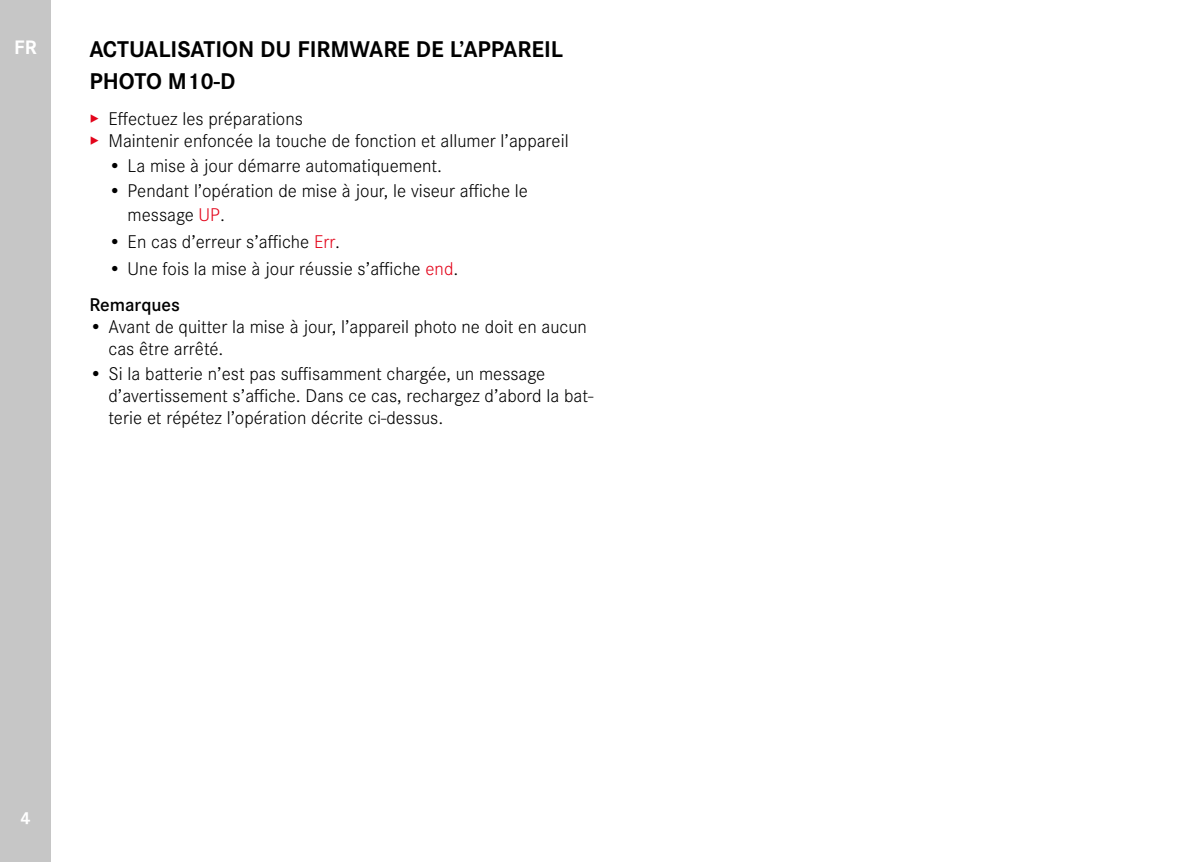
<style>
.page{position:relative;width:1200px;height:862px;background:#fff}
.page>*{position:absolute;margin:0;border:0;box-sizing:border-box;transform-origin:0 0}
.Heading____Heading_0{font:700 23.62px/31.5px "Corporate S";color:#000}
.t1{font:700 20.25px "Corporate S";color:#fff}
.t2{font:300 19.12px/22.1px "Corporate S";color:#000}
.Heading____Note_Head{font:600 19.12px "Corporate S";color:#000}
.t3{font:700 18px "Corporate S";color:#fff}
.s1{color:#e3051b}
</style>
<div class="page">
<div style="left:0;top:0;width:51px;height:861px;background:#c6c6c6"></div>
<p class="t1" style="left:14px;top:32px;width:24px">FR</p>
<p class="Heading____Heading_0" style="left:89px;top:31px;width:475px">ACTUALISATION DU FIRMWARE DE L’APPAREIL<br>PHOTO M10-D</p>
<p class="t2" style="left:89px;top:106px;width:215px"><span class="s1">▸</span> Effectuez les préparations</p>
<p class="t2" style="left:89px;top:128px;width:480px"><span class="s1">▸</span> Maintenir enfoncée la touche de fonction et allumer l’appareil</p>
<p class="t2" style="left:108px;top:153px;width:335px">• La mise à jour démarre automatiquement.</p>
<p class="t2" style="left:128px;top:178px;width:402px;line-height:23.6px;text-indent:-19px">• Pendant l’opération de mise à jour, le viseur affiche le message <span class="s1">UP</span>.</p>
<p class="t2" style="left:108px;top:229px;width:233px">• En cas d’erreur s’affiche <span class="s1">Err</span>.</p>
<p class="t2" style="left:108px;top:256px;width:351px">• Une fois la mise à jour réussie s’affiche <span class="s1">end</span>.</p>
<p class="Heading____Note_Head" style="left:89px;top:290px;width:92px">Remarques</p>
<p class="t2" style="left:108px;top:314px;width:480px;text-indent:-19px">• Avant de quitter la mise à jour, l’appareil photo ne doit en aucun cas être arrêté.</p>
<p class="t2" style="left:108px;top:361px;width:486px;text-indent:-19px">• Si la batterie n’est pas suffisamment chargée, un message d’avertissement s’affiche. Dans ce cas, rechargez d’abord la bat&shy;terie et répétez l’opération décrite ci-dessus.</p>
<p class="t3" style="left:20px;top:802px;width:12px">4</p>
</div>
